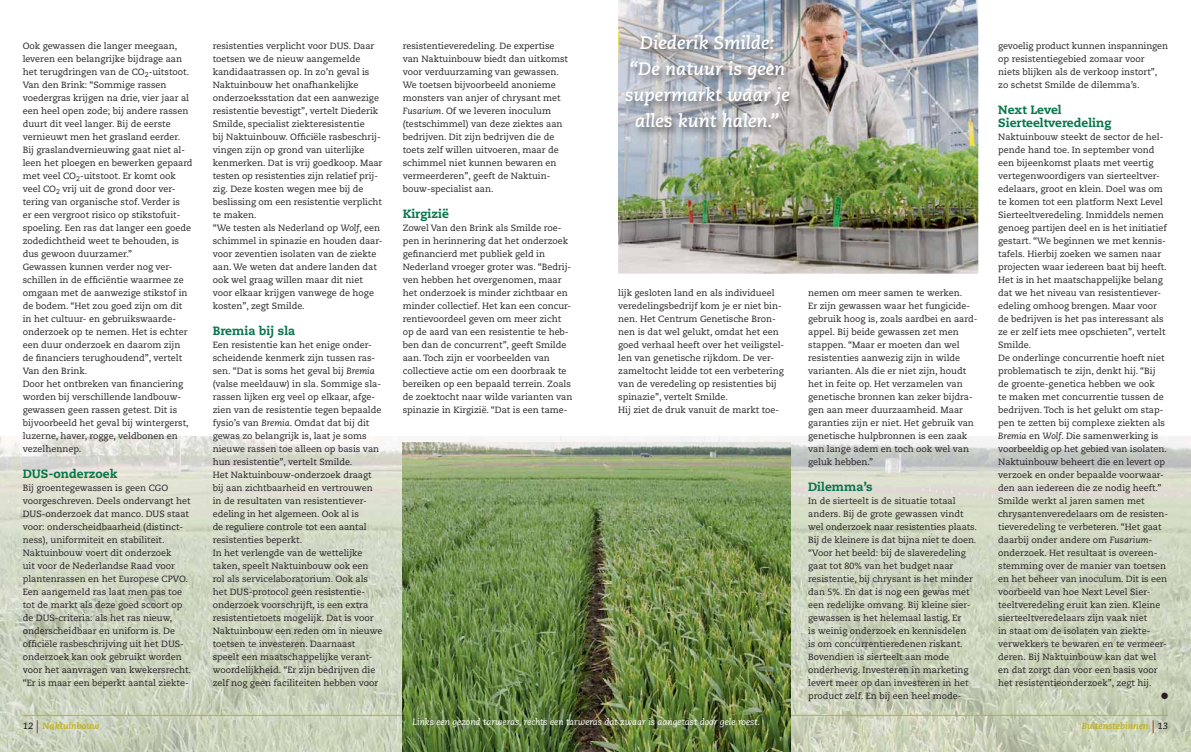
<style>
.page{position:relative;width:1191px;height:752px;background:#fff}
.page>*{position:absolute;margin:0;border:0;box-sizing:border-box;transform-origin:0 0}
.t1{font:italic 700 18px/26px "Caecilia LT Std";color:#fff;text-align:center}
.t2{font:800 12px/13px "Caecilia LT Std";color:#07764a}
.t3{font:9px/13px "Caecilia LT Std";color:#231f20}
.t4{font:italic 9px "Caecilia LT Std";color:#fff}
.t5{font:italic 700 9px "Caecilia LT Std";color:#c1b015}
.t6{font:9px "Zapf Dingbats ITC";color:#231f20}
.s1{color:#231f20}
.s2{font-style:italic}
</style>
<div class="page">
<img style="left:0;top:436px;width:1191px;height:315px">
<svg style="left:1152px;top:720px;width:1px;height:13px"></svg>
<svg style="left:37px;top:720px;width:1px;height:12px"></svg>
<hr style="left:618px;top:714px;width:550px;height:1px;background:#c1b015">
<hr style="left:23px;top:714px;width:550px;height:1px;background:#c1b015">
<img style="left:403px;top:442px;width:387px;height:309px">
<img style="left:618px;top:0;width:360px;height:273px">
<img style="left:618px;top:23px;width:195px;height:212px">
<p class="t3" style="left:23px;top:39px;width:171px">Ook gewassen die langer meegaan, leveren een belangrijke bijdrage aan het terugdringen van de CO<sub>2</sub>-uitstoot.<br>Van den Brink: “Sommige rassen voedergras krijgen na drie, vier jaar al een heel open zode; bij andere rassen duurt dit veel langer. Bij de eerste vernieuwt men het grasland eerder.<br>Bij graslandvernieuwing gaat niet al&shy;leen het ploegen en bewerken gepaard met veel CO<sub>2</sub>-uitstoot. Er komt ook veel CO<sub>2</sub> vrij uit de grond door ver&shy;tering van organische stof. Verder is<br>er een vergroot risico op stikstofuit&shy;spoeling. Een ras dat langer een goede zodedichtheid weet te behouden, is dus gewoon duurzamer.”<br>Gewassen kunnen verder nog ver&shy;schillen in de efficiëntie waarmee ze omgaan met de aanwezige stikstof in de bodem. “Het zou goed zijn om dit in het cultuur- en gebruikswaarde&shy;onderzoek op te nemen. Het is echter een duur onderzoek en daarom zijn de financiers terughoudend”, vertelt Van den Brink.<br>Door het ontbreken van financiering worden bij verschillende landbouw&shy;gewassen geen rassen getest. Dit is bijvoorbeeld het geval bij wintergerst, luzerne, haver, rogge, veldbonen en vezelhennep.</p>
<h2 class="t2" style="left:23px;top:468px;width:96px">DUS-onderzoek</h2>
<p class="t3" style="left:23px;top:481px;width:170px">Bij groentegewassen is geen CGO voorgeschreven. Deels ondervangt het DUS-onderzoek dat manco. DUS staat voor: onderscheidbaarheid (distinct&shy;ness), uniformiteit en stabiliteit.<br>Naktuinbouw voert dit onderzoek<br>uit voor de Nederlandse Raad voor plantenrassen en het Europese CPVO.<br>Een aangemeld ras laat men pas toe tot de markt als deze goed scoort op de DUS-criteria: als het ras nieuw, onderscheidbaar en uniform is. De officiële rasbeschrijving uit het DUS&shy;onderzoek kan ook gebruikt worden voor het aanvragen van kwekersrecht. “Er is maar een beperkt aantal ziekte-</p>
<p class="t5" style="left:23px;top:721px;width:78px"><span class="s1">12</span> Naktuinbouw</p>
<p class="t3" style="left:213px;top:39px;width:171px">resistenties verplicht voor DUS. Daar toetsen we de nieuw aangemelde kandidaatrassen op. In zo’n geval is Naktuinbouw het onafhankelijke onderzoeksstation dat een aanwezige resistentie bevestigt”, vertelt Diederik Smilde, specialist ziekteresistentie<br>bij Naktuinbouw. Officiële rasbeschrij&shy;vingen zijn op grond van uiterlijke kenmerken. Dat is vrij goedkoop. Maar testen op resistenties zijn relatief prij&shy;zig. Deze kosten wegen mee bij de beslissing om een resistentie verplicht te maken.<br>“We testen als Nederland op <span class="s2">Wolf</span>, een schimmel in spinazie en houden daar&shy;voor zeventien isolaten van de ziekte aan. We weten dat andere landen dat ook wel graag willen maar dit niet voor elkaar krijgen vanwege de hoge kosten”, zegt Smilde.</p>
<h2 class="t2" style="left:213px;top:325px;width:84px">Bremia bij sla</h2>
<p class="t3" style="left:213px;top:338px;width:171px">Een resistentie kan het enige onder&shy;scheidende kenmerk zijn tussen ras&shy;sen. “Dat is soms het geval bij <span class="s2">Bremia </span>(valse meeldauw) in sla. Sommige sla&shy;rassen lijken erg veel op elkaar, afge&shy;zien van de resistentie tegen bepaalde fysio’s van <span class="s2">Bremia</span>. Omdat dat bij dit gewas zo belangrijk is, laat je soms nieuwe rassen toe alleen op basis van hun resistentie”, vertelt Smilde.<br>Het Naktuinbouw-onderzoek draagt bij aan zichtbaarheid en vertrouwen in de resultaten van resistentiever&shy;edeling in het algemeen. Ook al is<br>de reguliere controle tot een aantal resistenties beperkt.<br>In het verlengde van de wettelijke taken, speelt Naktuinbouw ook een rol als servicelaboratorium. Ook als het DUS-protocol geen resistentie&shy;onderzoek voorschrijft, is een extra resistentietoets mogelijk. Dat is voor Naktuinbouw een reden om in nieuwe toetsen te investeren. Daarnaast speelt een maatschappelijke verant&shy;woordelijkheid. “Er zijn bedrijven die zelf nog geen faciliteiten hebben voor</p>
<p class="t3" style="left:403px;top:39px;width:167px">resistentieveredeling. De expertise van Naktuinbouw biedt dan uitkomst voor verduurzaming van gewassen.<br>We toetsen bijvoorbeeld anonieme monsters van anjer of chrysant met <span class="s2">Fusarium</span>. Of we leveren inoculum (testschimmel) van deze ziektes aan bedrijven. Dit zijn bedrijven die de toets zelf willen uitvoeren, maar de schimmel niet kunnen bewaren en vermeerderen”, geeft de Naktuin&shy;bouw-specialist aan.</p>
<h2 class="t2" style="left:403px;top:208px;width:48px">Kirgizië</h2>
<p class="t3" style="left:403px;top:221px;width:171px">Zowel Van den Brink als Smilde roe&shy;pen in herinnering dat het onderzoek gefinancierd met publiek geld in Nederland vroeger groter was. “Bedrij&shy;ven hebben het overgenomen, maar het onderzoek is minder zichtbaar en minder collectief. Het kan een concur&shy;rentievoordeel geven om meer zicht op de aard van een resistentie te heb&shy;ben dan de concurrent”, geeft Smilde aan. Toch zijn er voorbeelden van collectieve actie om een doorbraak te bereiken op een bepaald terrein. Zoals de zoektocht naar wilde varianten van spinazie in Kirgizië. “Dat is een tame-</p>
<h1 class="t1" style="left:625px;top:30px;width:166px">Diederik Smilde: “De natuur is geen supermarkt waar je alles kunt halen.”</h1>
<p class="t3" style="left:618px;top:286px;width:168px">lijk gesloten land en als individueel veredelingsbedrijf kom je er niet bin&shy;nen. Het Centrum Genetische Bron&shy;nen is dat wel gelukt, omdat het een goed verhaal heeft over het veiligstel&shy;len van genetische rijkdom. De ver&shy;zameltocht leidde tot een verbetering van de veredeling op resistenties bij spinazie”, vertelt Smilde.<br>Hij ziet de druk vanuit de markt toe-</p>
<p class="t3" style="left:808px;top:286px;width:171px">nemen om meer samen te werken.<br>Er zijn gewassen waar het fungicide&shy;gebruik hoog is, zoals aardbei en aard&shy;appel. Bij beide gewassen zet men stappen. “Maar er moeten dan wel resistenties aanwezig zijn in wilde varianten. Als die er niet zijn, houdt het in feite op. Het verzamelen van genetische bronnen kan zeker bijdra&shy;gen aan meer duurzaamheid. Maar garanties zijn er niet. Het gebruik van genetische hulpbronnen is een zaak van lange adem en toch ook wel van geluk hebben.”</p>
<h2 class="t2" style="left:808px;top:481px;width:66px">Dilemma’s</h2>
<p class="t3" style="left:808px;top:494px;width:170px">In de sierteelt is de situatie totaal anders. Bij de grote gewassen vindt wel onderzoek naar resistenties plaats.<br>Bij de kleinere is dat bijna niet te doen. “Voor het beeld: bij de slaveredeling gaat tot 80% van het budget naar resistentie, bij chrysant is het minder dan 5%. En dat is nog een gewas met een redelijke omvang. Bij kleine sier&shy;gewassen is het helemaal lastig. Er<br>is weinig onderzoek en kennisdelen<br>is om concurrentieredenen riskant.<br>Bovendien is sierteelt aan mode onderhevig. Investeren in marketing levert meer op dan investeren in het product zelf. En bij een heel mode-</p>
<p class="t4" style="left:412px;top:717px;width:349px">Links een gezond tarweras, rechts een tarweras dat zwaar is aangetast door gele roest.</p>
<p class="t3" style="left:998px;top:39px;width:171px">gevoelig product kunnen inspanningen op resistentiegebied zomaar voor niets blijken als de verkoop instort”, zo schetst Smilde de dilemma’s.</p>
<h2 class="t2" style="left:998px;top:104px;width:115px">Next Level<br>Sierteeltveredeling</h2>
<p class="t3" style="left:998px;top:130px;width:171px">Naktuinbouw steekt de sector de hel&shy;pende hand toe. In september vond een bijeenkomst plaats met veertig vertegenwoordigers van sierteeltver&shy;edelaars, groot en klein. Doel was om te komen tot een platform Next Level Sierteeltveredeling. Inmiddels nemen genoeg partijen deel en is het initiatief gestart. “We beginnen we met kennis&shy;tafels. Hierbij zoeken we samen naar projecten waar iedereen baat bij heeft.<br>Het is in het maatschappelijke belang dat we het niveau van resistentiever&shy;edeling omhoog brengen. Maar voor de bedrijven is het pas interessant als ze er zelf iets mee opschieten”, vertelt Smilde.<br>De onderlinge concurrentie hoeft niet problematisch te zijn, denkt hij. “Bij de groente-genetica hebben we ook<br>te maken met concurrentie tussen de bedrijven. Toch is het gelukt om stap&shy;pen te zetten bij complexe ziekten als <span class="s2">Bremia</span> en <span class="s2">Wolf</span>. Die samenwerking is voorbeeldig op het gebied van isolaten.<br>Naktuinbouw beheert die en levert op verzoek en onder bepaalde voorwaar&shy;den aan iedereen die ze nodig heeft.” Smilde werkt al jaren samen met chrysantenveredelaars om de resisten&shy;tieveredeling te verbeteren. “Het gaat daarbij onder andere om <span class="s2">Fusarium&shy;</span>onderzoek. Het resultaat is overeen&shy;stemming over de manier van toetsen en het beheer van inoculum. Dit is een voorbeeld van hoe Next Level Sier&shy;teeltveredeling eruit kan zien. Kleine sierteeltveredelaars zijn vaak niet<br>in staat om de isolaten van ziekte&shy;verwekkers te bewaren en te vermeer&shy;deren. Bij Naktuinbouw kan dat wel en dat zorgt dan voor een basis voor het resistentieonderzoek”, zegt hij.</p>
<p class="t6" style="left:1161px;top:692px;width:9px">●</p>
<p class="t5" style="left:1081px;top:721px;width:88px">Buitenstebinnen <span class="s1">13</span></p>
</div>
